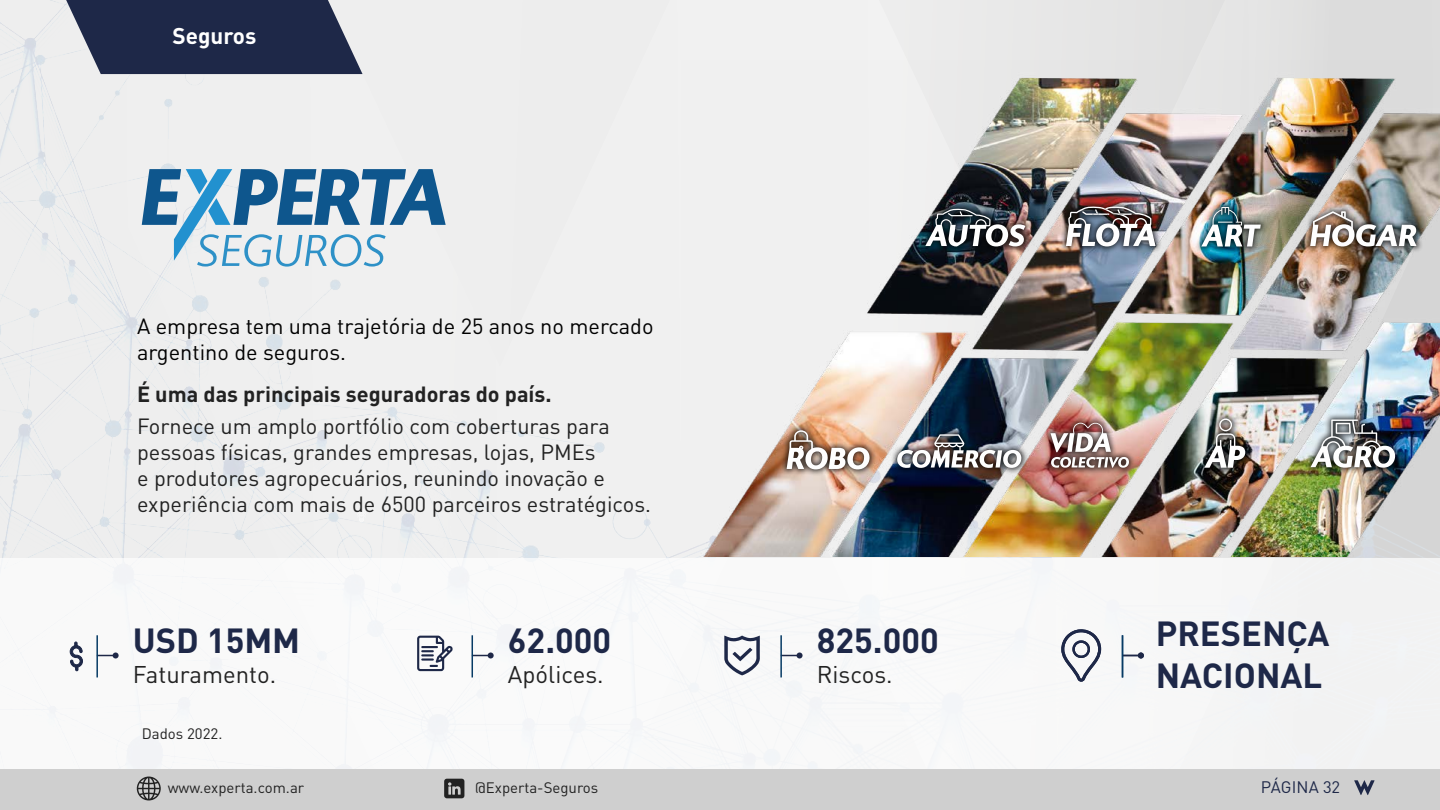
<style>
.page{position:relative;width:1440px;height:810px;background:#fff}
.page>*{position:absolute;margin:0;border:0;box-sizing:border-box;transform-origin:0 0}
.t1{font:700 34.42px "DIN Pro";color:#1e2848}
.t2{font:23.92px "DIN Pro";color:#222}
.t3{font:700 22.5px "DIN Pro";color:#fff}
.t4{font:21.75px/26.1px "DIN Pro";color:#222}
.t5{font:21.75px/26.1px "DIN Pro";color:#000}
.t6{font:700 21.75px "DIN Pro";color:#222}
.t7{font:16.5px "DIN Pro";letter-spacing:.005em;color:#1e2848}
.t8{font:15px "DIN Pro";color:#222}
</style>
<div class="page">
<img style="left:0;top:0;width:1440px;height:558px">
<svg style="left:16px;top:0;width:347px;height:74px"></svg>
<svg style="left:142px;top:169px;width:304px;height:98px"></svg>
<svg style="left:355px;top:507px;width:13px;height:15px"></svg>
<svg style="left:98px;top:653px;width:21px;height:6px"></svg>
<svg style="left:473px;top:653px;width:21px;height:6px"></svg>
<hr style="left:96px;top:635px;width:2px;height:42px;background:#073b65">
<hr style="left:472px;top:635px;width:1px;height:42px;background:#073b65">
<div style="left:0;top:770px;width:1440px;height:40px;background:#cfcfcf"></div>
<svg style="left:137px;top:777px;width:24px;height:24px"></svg>
<svg style="left:444px;top:779px;width:20px;height:19px"></svg>
<svg style="left:1354px;top:780px;width:21px;height:15px"></svg>
<img style="left:681px;top:61px;width:759px;height:496px">
<div style="left:1304px;top:204px;width:119px;height:49px;background:#000;opacity:.75"></div>
<img style="left:1310px;top:211px;width:107px;height:35px">
<div style="left:1195px;top:200px;width:73px;height:54px;background:#000;opacity:.75"></div>
<img style="left:1201px;top:207px;width:60px;height:39px">
<div style="left:919px;top:201px;width:113px;height:52px;background:#000;opacity:.75"></div>
<img style="left:925px;top:208px;width:100px;height:38px">
<div style="left:1059px;top:199px;width:103px;height:54px;background:#000;opacity:.75"></div>
<img style="left:1066px;top:206px;width:90px;height:40px">
<div style="left:780px;top:423px;width:97px;height:53px;background:#000;opacity:.75"></div>
<svg style="left:787px;top:430px;width:83px;height:39px"></svg>
<div style="left:890px;top:427px;width:139px;height:48px;background:#000;opacity:.75"></div>
<img style="left:897px;top:434px;width:124px;height:34px">
<div style="left:1304px;top:412px;width:98px;height:62px;background:#000;opacity:.75"></div>
<img style="left:1310px;top:419px;width:85px;height:49px">
<div style="left:1044px;top:416px;width:92px;height:59px;background:#000;opacity:.75"></div>
<img style="left:1050px;top:422px;width:79px;height:46px">
<div style="left:1198px;top:412px;width:54px;height:63px;background:#000;opacity:.75"></div>
<svg style="left:1204px;top:418px;width:41px;height:50px"></svg>
<svg style="left:69px;top:641px;width:14px;height:31px"></svg>
<svg style="left:417px;top:636px;width:36px;height:35px"></svg>
<svg style="left:1123px;top:653px;width:21px;height:6px"></svg>
<hr style="left:1122px;top:635px;width:1px;height:42px;background:#073b65">
<svg style="left:1061px;top:629px;width:41px;height:53px"></svg>
<svg style="left:782px;top:653px;width:21px;height:6px"></svg>
<hr style="left:780px;top:635px;width:2px;height:42px;background:#073b65">
<svg style="left:724px;top:636px;width:36px;height:39px"></svg>
<p class="t3" style="left:172px;top:20px;width:86px">Seguros</p>
<p class="t5" style="left:137px;top:312px;width:518px">A empresa tem uma trajetória de 25 anos no mercado argentino de seguros.</p>
<p class="t6" style="left:137px;top:379px;width:416px">É uma das principais seguradoras do país.</p>
<p class="t4" style="left:137px;top:412px;width:515px">Fornece um amplo portfólio com coberturas para pessoas físicas, grandes empresas, lojas, PMEs<br>e produtores agropecuários, reunindo inovação e experiência com mais de 6500 parceiros estratégicos.</p>
<h1 class="t1" style="left:133px;top:617px;width:169px">USD 15MM</h1>
<h1 class="t1" style="left:508px;top:617px;width:105px">62.000</h1>
<p class="t2" style="left:133px;top:658px;width:145px">Faturamento.</p>
<p class="t2" style="left:508px;top:658px;width:97px">Apólices.</p>
<p class="t8" style="left:142px;top:723px;width:82px">Dados 2022.</p>
<h1 class="t1" style="left:817px;top:617px;width:124px">825.000</h1>
<h1 class="t1" style="left:1156px;top:610px;width:175px">PRESENÇA</h1>
<p class="t2" style="left:817px;top:658px;width:77px">Riscos.</p>
<h1 class="t1" style="left:1156px;top:652px;width:168px">NACIONAL</h1>
<p class="t8" style="left:168px;top:778px;width:138px">www.experta.com.ar</p>
<p class="t8" style="left:475px;top:778px;width:124px">@Experta-Seguros</p>
<p class="t7" style="left:1261px;top:776px;width:81px">PÁGINA 32</p>
</div>
